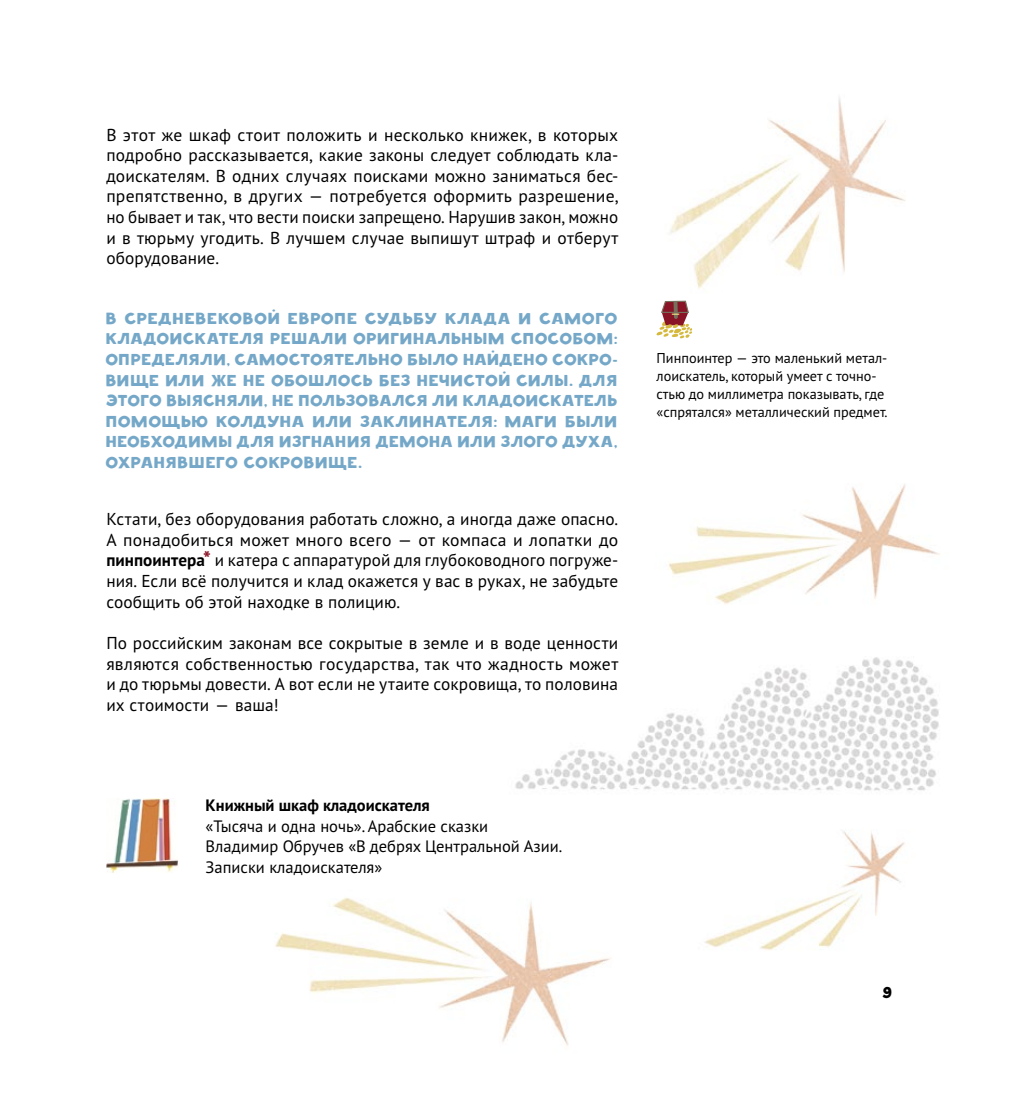
<style>
.page{position:relative;width:1021px;height:1106px;background:#fff}
.page>*{position:absolute;margin:0;border:0;box-sizing:border-box;transform-origin:0 0}
.t1{font:17.25px/20.7px "PT Sans";letter-spacing:.01em;color:#000;text-align:justify}
.t2{font:17.25px/20.7px "Shadow";color:#75a8c8;text-align:justify}
.t3{font:17.25px "Shadow";color:#000}
.t4{font:16.5px/20.7px "PT Sans";color:#000}
.t5{font:700 16.5px "PT Sans";color:#000}
.t6{font:14.25px/18px "PT Sans";color:#000}
.s1{font-weight:700}
.s2{font-weight:700;font-size:20.7px;color:#881425}
</style>
<div class="page">
<img style="left:111px;top:98px;width:829px;height:948px">
<svg style="left:656px;top:301px;width:36px;height:37px"></svg>
<img style="left:106px;top:798px;width:73px;height:74px">
<p class="t1" style="left:106px;top:124px;width:513px">В этот же шкаф стоит положить и несколько книжек, в которых подробно рассказывается, какие законы следует соблюдать кла&shy;доискателям. В одних случаях поисками можно заниматься бес&shy;препятственно, в других — потребуется оформить разрешение, но бывает и так, что вести поиски запрещено. Нарушив закон, можно и в тюрьму угодить. В лучшем случае выпишут штраф и отберут оборудование.</p>
<p class="t2" style="left:106px;top:308px;width:513px">В средневековой Европе судьбу клада и самого кладоискателя решали оригинальным способом: определяли, самостоятельно было найдено сокро&shy;вище или же не обошлось без нечистой силы. Для этого выясняли, не пользовался ли кладоискатель помощью колдуна или заклинателя: маги были необходимы для изгнания демона или злого духа, охранявшего сокровище.</p>
<p class="t1" style="left:106px;top:508px;width:513px">Кстати, без оборудования работать сложно, а иногда даже опасно.<br>А понадобиться может много всего — от компаса и лопатки до <span class="s1">пинпоинтера</span><span class="s2">*</span> и катера с аппаратурой для глубоководного погруже&shy;ния. Если всё получится и клад окажется у вас в руках, не забудьте сообщить об этой находке в полицию.</p>
<p class="t1" style="left:106px;top:632px;width:513px">По российским законам все сокрытые в земле и в воде ценности являются собственностью государства, так что жадность может и до тюрьмы довести. А вот если не утаите сокровища, то половина их стоимости — ваша!</p>
<p class="t5" style="left:206px;top:794px;width:226px">Книжный шкаф кладоискателя</p>
<p class="t4" style="left:206px;top:815px;width:358px">«Тысяча и одна ночь». Арабские сказки<br>Владимир Обручев «В дебрях Центральной Азии.<br>Записки кладоискателя»</p>
<p class="t6" style="left:656px;top:349px;width:232px">Пинпоинтер — это маленький метал&shy;лоискатель, который умеет с точно&shy;стью до миллиметра показывать, где «спрятался» металлический предмет.</p>
<p class="t3" style="left:882px;top:983px;width:12px">9</p>
</div>
